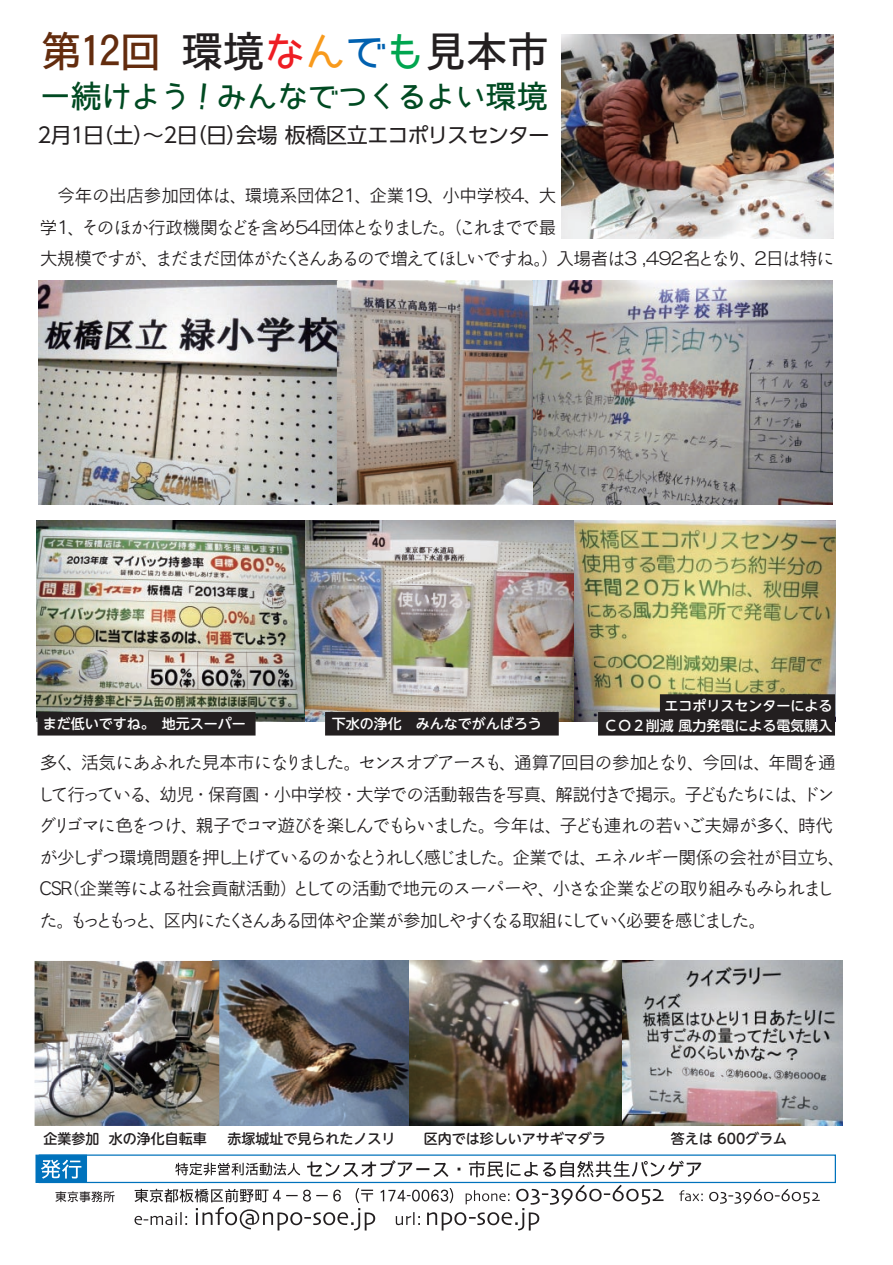
<style>
.page{position:relative;width:893px;height:1265px;background:#fff}
.page>*{position:absolute;margin:0;border:0;box-sizing:border-box;transform-origin:0 0}
.t1{font:42px "Bokutachino Gothic";letter-spacing:-.035em;color:#231f20}
.t2{font:31.5px "Bokutachino Gothic";letter-spacing:-.035em;color:#004a22}
.t3{font:21px "UD Shin Go Pro";letter-spacing:-.035em;color:#231f20}
.t4{font:17.5px/31.5px "Rodin Bokutoh Pro M";letter-spacing:-.06em;color:#231f20}
.t5{font:500 14px "UD Shin M Go Pro";color:#fff}
.t6{font:500 14px "UD Shin M Go Pro";color:#231f20}
.s1{color:#632c0e}
.s2{color:#ee1d23}
.s3{color:#f89a1c}
.s4{color:#0161b0}
.s5{color:#00a54f}
</style>
<div class="page">
<img style="left:561px;top:34px;width:273px;height:204px">
<img style="left:37px;top:521px;width:531px;height:201px">
<img style="left:568px;top:521px;width:268px;height:201px">
<img style="left:38px;top:280px;width:794px;height:225px">
<img style="left:219px;top:961px;width:190px;height:165px">
<img style="left:409px;top:961px;width:213px;height:165px">
<img style="left:622px;top:961px;width:220px;height:165px">
<img style="left:35px;top:961px;width:184px;height:165px">
<div style="left:38px;top:712px;width:218px;height:24px;background:#231f20"></div>
<div style="left:660px;top:694px;width:175px;height:24px;background:#231f20"></div>
<div style="left:598px;top:712px;width:237px;height:24px;background:#231f20"></div>
<div style="left:325px;top:712px;width:234px;height:24px;background:#231f20"></div>
<svg style="left:55px;top:1191px;width:60px;height:11px"></svg>
<svg style="left:679px;top:1190px;width:24px;height:11px"></svg>
<svg style="left:709px;top:1189px;width:111px;height:15px"></svg>
<svg style="left:135px;top:1188px;width:240px;height:42px"></svg>
<svg style="left:381px;top:1185px;width:282px;height:45px"></svg>
<div style="left:36px;top:1155px;width:51px;height:27px;background:#0072bc"></div>
<div style="left:39px;top:1154px;width:797px;height:29px;border:1px solid #0072bc"></div>
<svg style="left:175px;top:1163px;width:125px;height:13px"></svg>
<svg style="left:307px;top:1160px;width:141px;height:17px"></svg>
<svg style="left:469px;top:1161px;width:232px;height:16px"></svg>
<svg style="left:41px;top:1160px;width:40px;height:19px"></svg>
<p class="t1" style="left:40px;top:30px;width:511px"><span class="s1">第12回</span> 環境<span class="s2">な</span><span class="s3">ん</span><span class="s4">で</span><span class="s5">も</span>見本市</p>
<p class="t2" style="left:40px;top:80px;width:510px">ー続けよう！みんなでつくるよい環境</p>
<p class="t3" style="left:37px;top:118px;width:513px">2月1日（土）～2日（日）会場 板橋区立エコポリスセンター</p>
<p class="t4" style="left:40px;top:179px;width:796px">　今年の出店参加団体は、環境系団体２１、企業１９、小中学校４、大<br>学１、そのほか行政機関などを含め５４団体となりました。（これまでで最<br>大規模ですが、まだまだ団体がたくさんあるので増えてほしいですね。）入場者は３ ,４９２名となり、２日は特に</p>
<p class="t5" style="left:43px;top:712px;width:205px">まだ低いですね。　地元スーパー</p>
<p class="t5" style="left:664px;top:695px;width:169px">エコポリスセンターによる</p>
<p class="t5" style="left:332px;top:712px;width:211px">下水の浄化　みんなでがんばろう</p>
<p class="t5" style="left:604px;top:714px;width:230px">ＣＯ２削減 風力発電による電気購入</p>
<p class="t4" style="left:37px;top:746px;width:810px">多く、活気にあふれた見本市になりました。センスオブアースも、通算７回目の参加となり、今回は、年間を通して行っている、幼児・保育園・小中学校・大学での活動報告を写真、解説付きで掲示。子どもたちには、ドングリゴマに色をつけ、親子でコマ遊びを楽しんでもらいました。今年は、子ども連れの若いご夫婦が多く、時代が少しずつ環境問題を押し上げているのかなとうれしく感じました。企業では、エネルギー関係の会社が目立ち、ＣＳＲ（企業等による社会貢献活動）としての活動で地元のスーパーや、小さな企業などの取り組みもみられました。もっともっと、区内にたくさんある団体や企業が参加しやすくなる取組にしていく必要を感じました。</p>
<p class="t6" style="left:43px;top:1127px;width:165px">企業参加 水の浄化自転車</p>
<p class="t6" style="left:228px;top:1127px;width:169px">赤塚城址で見られたノスリ</p>
<p class="t6" style="left:424px;top:1127px;width:183px">区内では珍しいアサギマダラ</p>
<p class="t6" style="left:671px;top:1127px;width:118px">答えは 600グラム</p>
</div>
